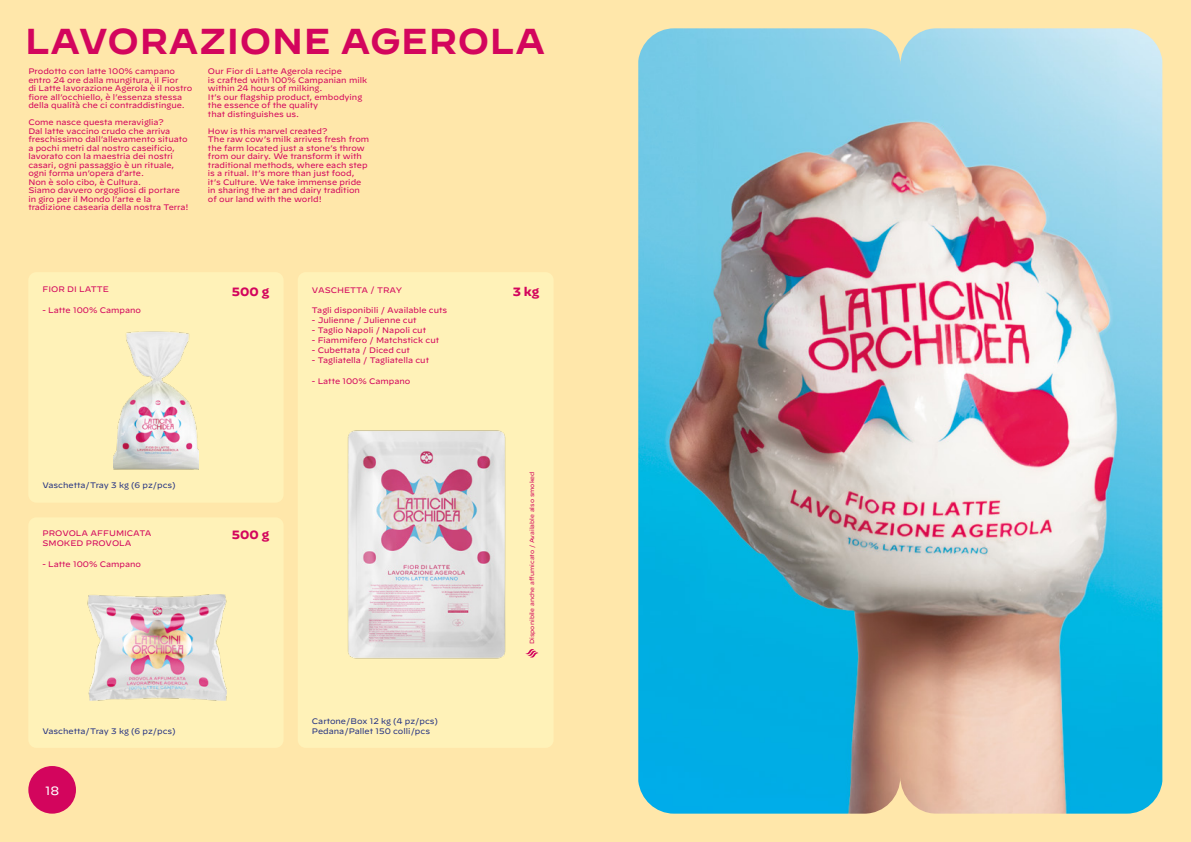
<style>
.page{position:relative;width:1191px;height:842px;background:#ffe7aa}
.page>*{position:absolute;margin:0;border:0;box-sizing:border-box;transform-origin:0 0}
.t1{font:600 36px "Decimal";color:#d3055d}
.t2{font:700 12px "Decimal";color:#d3055d}
.t3{font:12px "Decimal";color:#fff}
.t4{font:8px/8.5px "Decimal";color:#d3055d}
.t5{font:8px/10px "Decimal";color:#283583}
.t6{font:6px "Decimal";color:#d3055d}
</style>
<div class="page">
<div style="left:28px;top:766px;width:48px;height:48px;background:#d3055d;border-radius:50%"></div>
<div style="left:298px;top:272px;width:255px;height:476px;background:#fff2b8;border-radius:8px"></div>
<img style="left:347px;top:430px;width:158px;height:229px">
<div style="left:28px;top:517px;width:255px;height:231px;background:#fff2b8;border-radius:8px"></div>
<img style="left:87px;top:594px;width:139px;height:106px">
<div style="left:28px;top:272px;width:255px;height:231px;background:#fff2b8;border-radius:8px"></div>
<img style="left:114px;top:331px;width:84px;height:139px">
<svg style="left:525px;top:649px;width:14px;height:9px"></svg>
<img style="left:638px;top:28px;width:524px;height:786px">
<h1 class="t1" style="left:25px;top:7px;width:522px">LAVORAZIONE AGEROLA</h1>
<p class="t4" style="left:28px;top:67px;width:165px">Prodotto con latte 100% campano entro 24 ore dalla mungitura, il Fior<br>di Latte lavorazione Agerola è il nostro fiore all’occhiello, è l’essenza stessa della qualità che ci contraddistingue.</p>
<p class="t4" style="left:28px;top:118px;width:162px">Come nasce questa meraviglia?<br>Dal latte vaccino crudo che arriva freschissimo dall’allevamento situato a pochi metri dal nostro caseificio, lavorato con la maestria dei nostri casari, ogni passaggio è un rituale, ogni forma un’opera d’arte.<br>Non è solo cibo, è Cultura.<br>Siamo davvero orgogliosi di portare in giro per il Mondo l’arte e la tradizione casearia della nostra Terra!</p>
<p class="t4" style="left:208px;top:67px;width:161px">Our Fior di Latte Agerola recipe<br>is crafted with 100% Campanian milk within 24 hours of milking.<br>It’s our flagship product, embodying the essence of the quality<br>that distinguishes us.</p>
<p class="t4" style="left:208px;top:127px;width:163px">How is this marvel created?<br>The raw cow’s milk arrives fresh from the farm located just a stone’s throw from our dairy. We transform it with traditional methods, where each step is a ritual. It’s more than just food, it’s Culture. We take immense pride in sharing the art and dairy tradition of our land with the world!</p>
<p class="t4" style="left:43px;top:285px;width:68px">FIOR DI LATTE</p>
<h2 class="t2" style="left:232px;top:284px;width:39px">500 g</h2>
<p class="t4" style="left:43px;top:306px;width:100px">- Latte 100% Campano</p>
<p class="t5" style="left:43px;top:481px;width:135px">Vaschetta/Tray 3 kg (6 pz/pcs)</p>
<p class="t4" style="left:43px;top:529px;width:110px">PROVOLA AFFUMICATA</p>
<h2 class="t2" style="left:232px;top:528px;width:39px">500 g</h2>
<p class="t4" style="left:43px;top:539px;width:91px">SMOKED PROVOLA</p>
<p class="t4" style="left:43px;top:560px;width:100px">- Latte 100% Campano</p>
<p class="t4" style="left:312px;top:286px;width:92px">VASCHETTA / TRAY</p>
<h2 class="t2" style="left:513px;top:285px;width:28px">3 kg</h2>
<p class="t4" style="left:312px;top:306px;width:137px">Tagli disponibili / Available cuts</p>
<p class="t4" style="left:312px;top:316px;width:106px">- Julienne / Julienne cut</p>
<p class="t4" style="left:312px;top:326px;width:116px">- Taglio Napoli / Napoli cut</p>
<p class="t4" style="left:312px;top:336px;width:129px">- Fiammifero / Matchstick cut</p>
<p class="t4" style="left:312px;top:346px;width:99px">- Cubettata / Diced cut</p>
<p class="t4" style="left:312px;top:356px;width:119px">- Tagliatella / Tagliatella cut</p>
<p class="t4" style="left:312px;top:377px;width:100px">- Latte 100% Campano</p>
<p class="t6" style="left:528px;top:644px;width:174px;rotate:-90deg">Disponibile anche affumicato / Available also smoked</p>
<p class="t5" style="left:43px;top:726px;width:135px">Vaschetta/Tray 3 kg (6 pz/pcs)</p>
<p class="t5" style="left:312px;top:716px;width:128px">Cartone/Box 12 kg (4 pz/pcs)<br>Pedana/Pallet 150 colli/pcs</p>
<h2 class="t3" style="left:45px;top:783px;width:16px">18</h2>
</div>
